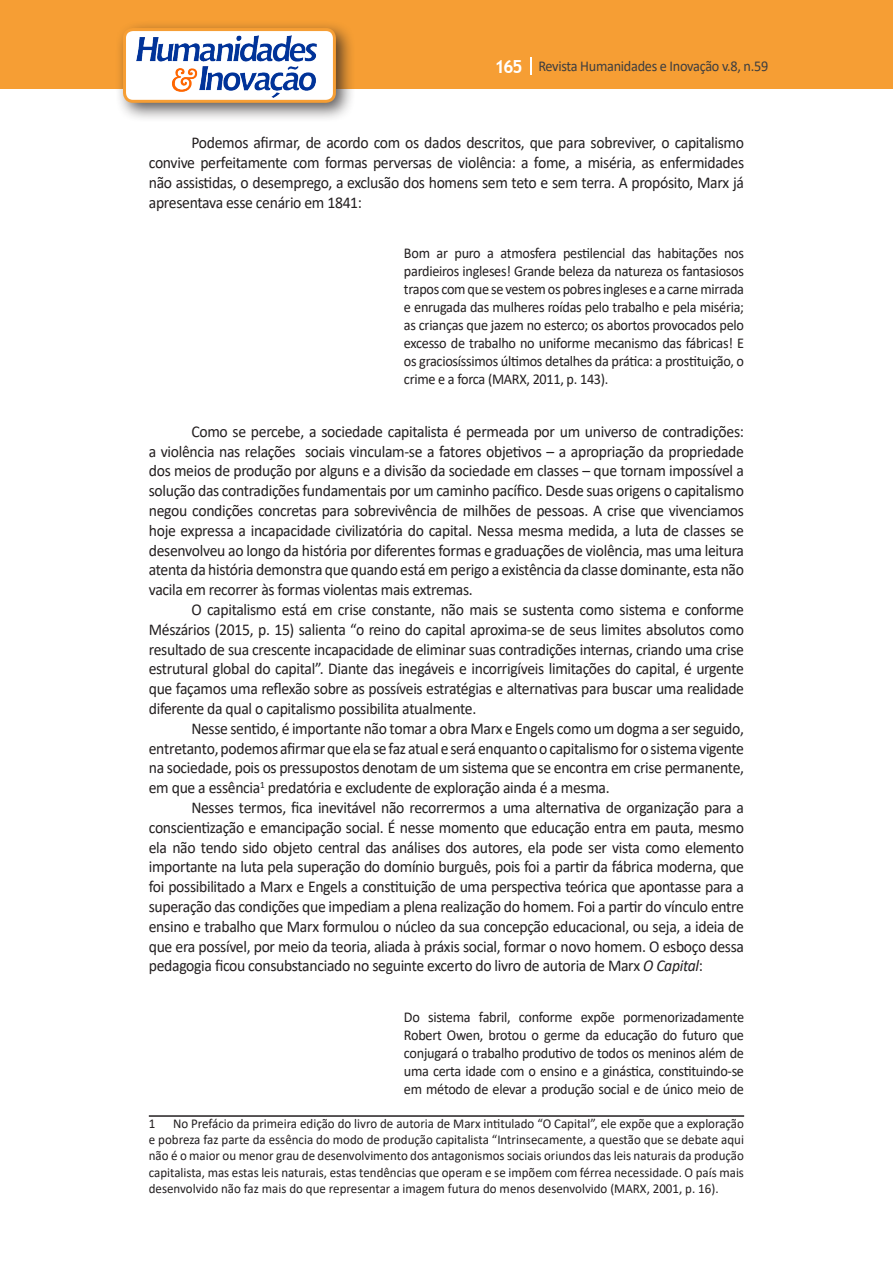
<style>
.page{position:relative;width:893px;height:1263px;background:#fff}
.page>*{position:absolute;margin:0;border:0;box-sizing:border-box;transform-origin:0 0}
.texto{font:16.5px/19.8px "Calibri";letter-spacing:-.02em;color:#231f20;text-align:justify;scale:.95 1}
.citacao{font:15px/18px "Calibri";letter-spacing:-.02em;color:#231f20;text-align:justify;scale:.95 1}
.t1{font:15px "Calibri";letter-spacing:-.02em;color:#3e3e3f;scale:.95 1}
.Rodapé{font:13.5px/16.2px "Calibri";color:#231f20;text-align:justify;scale:.96 1}
.s1{font-family:"Trebuchet MS";font-weight:700;font-size:18px;color:#fff}
.s2{font-style:italic}
</style>
<div class="page">
<div style="left:0;top:0;width:893px;height:88px;background:#f69e34"></div>
<svg style="left:530px;top:57px;width:2px;height:18px"></svg>
<div style="left:115px;top:20px;width:241px;height:103px;background:#231f20;opacity:.75"></div>
<div style="left:125px;top:30px;width:209px;height:71px;background:#fff;border-radius:9px"></div>
<div style="left:123px;top:28px;width:213px;height:75px;border:3px solid #f69e34;border-radius:9px"></div>
<img style="left:136px;top:36px;width:181px;height:61px">
<hr style="left:149px;top:1115px;width:595px;height:2px;background:#231f20">
<p class="t1" style="left:495px;top:56px;width:290px"><span class="s1">165</span> Revista Humanidades e Inovação v.8, n.59</p>
<p class="texto" style="left:149px;top:133px;width:628px;text-indent:43px">Podemos afirmar, de acordo com os dados descritos, que para sobreviver, o capitalismo convive perfeitamente com formas perversas de violência: a fome, a miséria, as enfermidades não assistidas, o desemprego, a exclusão dos homens sem teto e sem terra. A propósito, Marx já apresentava esse cenário em 1841:</p>
<p class="citacao" style="left:404px;top:244px;width:360px">Bom ar puro a atmosfera pestilencial das habitações nos pardieiros ingleses! Grande beleza da natureza os fantasiosos trapos com que se vestem os pobres ingleses e a carne mirrada e enrugada das mulheres roídas pelo trabalho e pela miséria; as crianças que jazem no esterco; os abortos provocados pelo excesso de trabalho no uniforme mecanismo das fábricas! E os graciosíssimos últimos detalhes da prática: a prostituição, o crime e a forca (MARX, 2011, p. 143).</p>
<p class="texto" style="left:149px;top:421px;width:628px;text-indent:43px">Como se percebe, a sociedade capitalista é permeada por um universo de contradições: a violência nas relações sociais vinculam-se a fatores objetivos – a apropriação da propriedade dos meios de produção por alguns e a divisão da sociedade em classes – que tornam impossível a solução das contradições fundamentais por um caminho pacífico. Desde suas origens o capitalismo negou condições concretas para sobrevivência de milhões de pessoas. A crise que vivenciamos hoje expressa a incapacidade civilizatória do capital. Nessa mesma medida, a luta de classes se desenvolveu ao longo da história por diferentes formas e graduações de violência, mas uma leitura atenta da história demonstra que quando está em perigo a existência da classe dominante, esta não vacila em recorrer às formas violentas mais extremas.</p>
<p class="texto" style="left:149px;top:599px;width:628px;text-indent:43px">O capitalismo está em crise constante, não mais se sustenta como sistema e conforme Mészários (2015, p. 15) salienta “o reino do capital aproxima-se de seus limites absolutos como resultado de sua crescente incapacidade de eliminar suas contradições internas, criando uma crise estrutural global do capital”. Diante das inegáveis e incorrigíveis limitações do capital, é urgente que façamos uma reflexão sobre as possíveis estratégias e alternativas para buscar uma realidade diferente da qual o capitalismo possibilita atualmente.</p>
<p class="texto" style="left:149px;top:718px;width:628px;text-indent:43px">Nesse sentido, é importante não tomar a obra Marx e Engels como um dogma a ser seguido, entretanto, podemos afirmar que ela se faz atual e será enquanto o capitalismo for o sistema vigente na sociedade, pois os pressupostos denotam de um sistema que se encontra em crise permanente, em que a essência<sup>1</sup> predatória e excludente de exploração ainda é a mesma.</p>
<p class="texto" style="left:149px;top:797px;width:628px;text-indent:43px">Nesses termos, fica inevitável não recorrermos a uma alternativa de organização para a conscientização e emancipação social. É nesse momento que educação entra em pauta, mesmo ela não tendo sido objeto central das análises dos autores, ela pode ser vista como elemento importante na luta pela superação do domínio burguês, pois foi a partir da fábrica moderna, que foi possibilitado a Marx e Engels a constituição de uma perspectiva teórica que apontasse para a superação das condições que impediam a plena realização do homem. Foi a partir do vínculo entre ensino e trabalho que Marx formulou o núcleo da sua concepção educacional, ou seja, a ideia de que era possível, por meio da teoria, aliada à práxis social, formar o novo homem. O esboço dessa pedagogia ficou consubstanciado no seguinte excerto do livro de autoria de Marx <span class="s2">O Capital</span>:</p>
<p class="citacao" style="left:404px;top:1008px;width:360px">Do sistema fabril, conforme expõe pormenorizadamente Robert Owen, brotou o germe da educação do futuro que conjugará o trabalho produtivo de todos os meninos além de uma certa idade com o ensino e a ginástica, constituindo-se em método de elevar a produção social e de único meio de</p>
<p class="Rodapé" style="left:149px;top:1115px;width:8px">1</p>
<p class="Rodapé" style="left:149px;top:1115px;width:621px;text-indent:24px">No Prefácio da primeira edição do livro de autoria de Marx intitulado “O Capital”, ele expõe que a exploração e pobreza faz parte da essência do modo de produção capitalista “Intrinsecamente, a questão que se debate aqui não é o maior ou menor grau de desenvolvimento dos antagonismos sociais oriundos das leis naturais da produção capitalista, mas estas leis naturais, estas tendências que operam e se impõem com férrea necessidade. O país mais desenvolvido não faz mais do que representar a imagem futura do menos desenvolvido (MARX, 2001, p. 16).</p>
</div>
